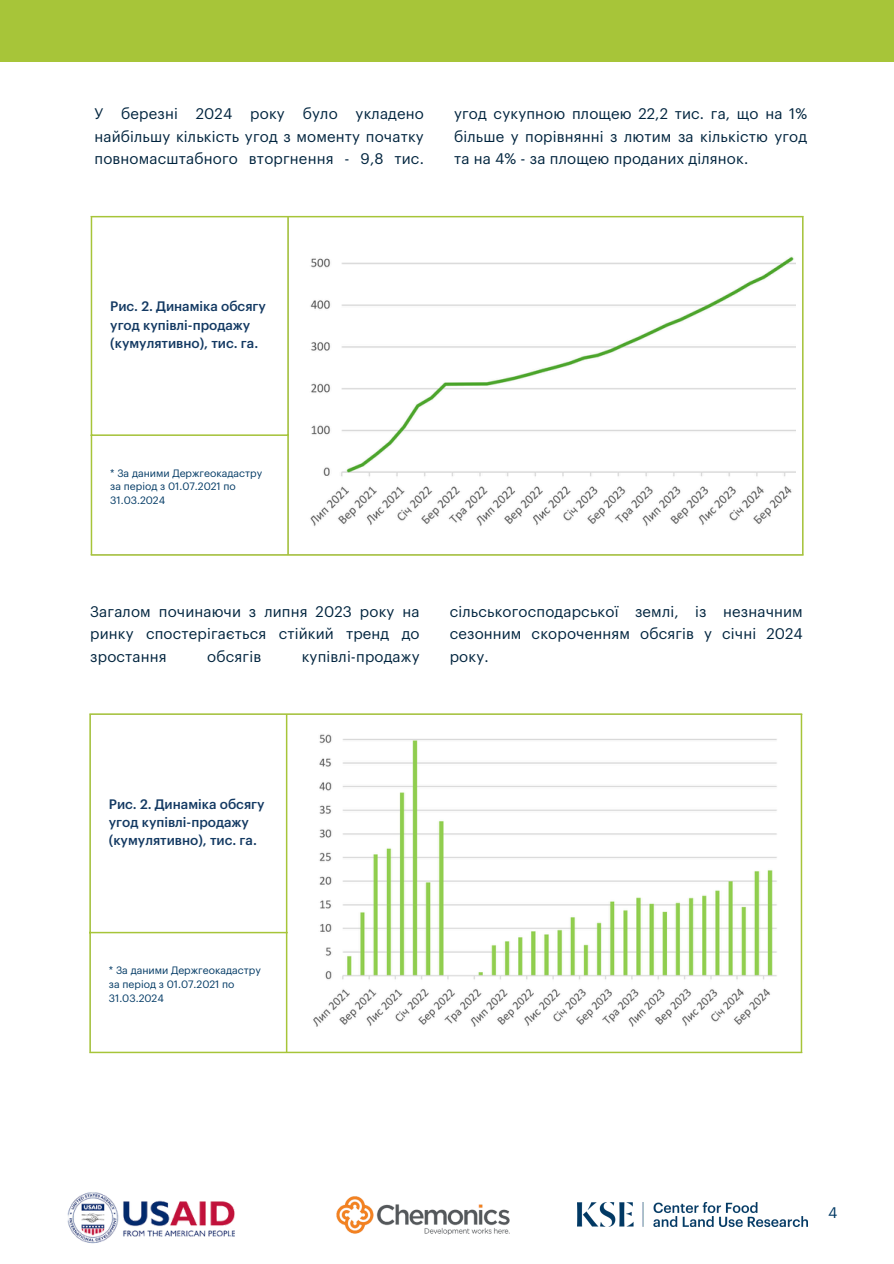
<style>
.page{position:relative;width:894px;height:1264px;background:#fff}
.page>*{position:absolute;margin:0;border:0;box-sizing:border-box;transform-origin:0 0}
.t1{font:15px/22.5px "Graphik LC";letter-spacing:.01em;color:#00243e;text-align:justify}
.t2{font:15px "Graphik LC";color:#003964}
.t3{font:500 13.5px/18.3px "Graphik LC";color:#133962}
.t4{font:10.5px/14px "Graphik LC";color:#003964}
</style>
<div class="page">
<img style="left:67px;top:1192px;width:168px;height:52px">
<img style="left:336px;top:1196px;width:174px;height:39px">
<div style="left:0;top:0;width:893px;height:62px;background:#a7c539"></div>
<img style="left:577px;top:1202px;width:229px;height:24px">
<hr style="left:91px;top:217px;width:1px;height:337px;background:#a7c539">
<hr style="left:287px;top:217px;width:2px;height:337px;background:#a7c539">
<hr style="left:801px;top:217px;width:2px;height:337px;background:#a7c539">
<hr style="left:91px;top:216px;width:712px;height:1px;background:#a7c539">
<hr style="left:91px;top:434px;width:198px;height:2px;background:#a7c539">
<hr style="left:91px;top:554px;width:712px;height:1px;background:#a7c539">
<img style="left:310px;top:256px;width:485px;height:271px">
<hr style="left:89px;top:715px;width:2px;height:336px;background:#a7c539">
<hr style="left:286px;top:715px;width:1px;height:336px;background:#a7c539">
<hr style="left:800px;top:715px;width:2px;height:336px;background:#a7c539">
<hr style="left:89px;top:713px;width:713px;height:2px;background:#a7c539">
<hr style="left:89px;top:931px;width:198px;height:2px;background:#a7c539">
<hr style="left:89px;top:1051px;width:713px;height:2px;background:#a7c539">
<img style="left:313px;top:734px;width:464px;height:293px">
<p class="t1" style="left:94px;top:103px;width:331px">У березні 2024 року було укладено найбільшу кількість угод з моменту початку повномасштабного вторгнення - 9,8 тис.</p>
<p class="t1" style="left:454px;top:103px;width:354px">угод сукупною площею 22,2 тис. га, що на 1% більше у порівнянні з лютим за кількістю угод та на 4% - за площею проданих ділянок.</p>
<p class="t3" style="left:110px;top:298px;width:157px">Рис. 2. Динаміка обсягу угод купівлі-продажу (кумулятивно), тис. га.</p>
<p class="t4" style="left:110px;top:466px;width:153px">* За даними Держгеокадастру за період з 01.07.2021 по<br>31.03.2024</p>
<p class="t1" style="left:90px;top:600px;width:331px">Загалом починаючи з липня 2023 року на ринку спостерігається стійкий тренд до зростання</p>
<p class="t1" style="left:207px;top:645px;width:55px">обсягів</p>
<p class="t1" style="left:301px;top:645px;width:119px">купівлі-продажу</p>
<p class="t1" style="left:449px;top:600px;width:354px">сільськогосподарської землі, із незначним сезонним скороченням обсягів у січні 2024 року.</p>
<h1 class="t3" style="left:109px;top:795px;width:157px">Рис. 2. Динаміка обсягу угод купівлі-продажу (кумулятивно), тис. га.</h1>
<p class="t4" style="left:109px;top:963px;width:153px">* За даними Держгеокадастру за період з 01.07.2021 по<br>31.03.2024</p>
<p class="t2" style="left:827px;top:1205px;width:11px">4</p>
</div>
